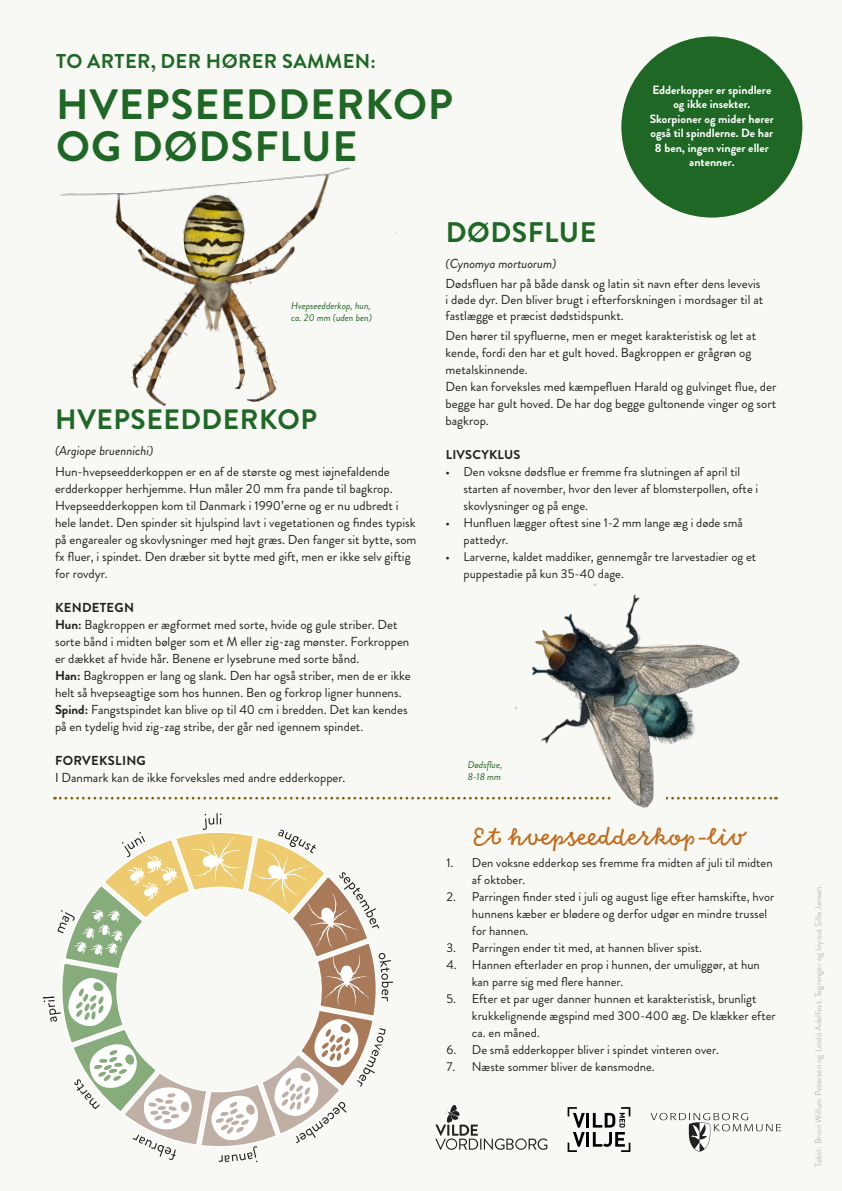
<style>
.page{position:relative;width:842px;height:1191px;background:#f8f8f4}
.page>*{position:absolute;margin:0;border:0;box-sizing:border-box;transform-origin:0 0}
.t1{font:700 42.4px "Brandon Grotesque";letter-spacing:.02em;color:#1e6725}
.lille_overskrift___a{font:700 28.3px "Brandon Grotesque";letter-spacing:.02em;color:#1e6725}
.artsnavn_krøllet_skr{font:28px "Goodlife Script";color:#c16a1c}
.lille_overskrift___a-2{font:700 28px "Brandon Grotesque";letter-spacing:.02em;color:#1e6725}
.t2{font:700 20px "Brandon Grotesque";letter-spacing:.02em;color:#1e6725}
.brødtelst{font:13px/17px "Brandon Grotesque";color:#231f20}
.brødtekst_-_punktops{font:13px/17px "Brandon Grotesque";color:#231f20}
.artsnavn_i_brødtekst{font:italic 13px "Brandon Grotesque";color:#231f20}
.brødtekst_-_punktops-2{font:700 13px "Brandon Grotesque";letter-spacing:.02em;color:#231f20}
.kendetegn_og_forveks{font:700 13px "Brandon Grotesque";letter-spacing:.02em;color:#231f20}
.t3{font:12.7px/17px "Brandon Grotesque";color:#231f20}
.kendetegn_og_forveks-2{font:700 12.7px "Brandon Grotesque";letter-spacing:.02em;color:#231f20}
.t4{font:700 12px/14.4px "Brandon Grotesque";color:#fff;text-align:center}
.t5{font:italic 9.9px "Brandon Grotesque";color:#1e6725}
.t6{font:9px "Brandon Grotesque";color:#bcbdc0}
.s1{font-weight:700}
</style>
<div class="page">
<svg style="left:651px;top:1113px;width:130px;height:38px"></svg>
<hr style="left:586px;top:1113px;width:3px;height:14px;background:#000">
<hr style="left:586px;top:1132px;width:3px;height:14px;background:#000">
<svg style="left:568px;top:1107px;width:17px;height:45px"></svg>
<svg style="left:593px;top:1107px;width:37px;height:45px"></svg>
<svg style="left:435px;top:1105px;width:112px;height:44px"></svg>
<svg style="left:43px;top:813px;width:350px;height:349px"></svg>
<svg style="left:55px;top:796px;width:377px;height:3px"></svg>
<div style="left:621px;top:36px;width:181px;height:181px;background:#1e6725;border-radius:50%"></div>
<img style="left:60px;top:167px;width:337px;height:239px">
<img style="left:434px;top:583px;width:344px;height:225px">
<p class="t2" style="left:56px;top:47px;width:321px">TO ARTER, DER HØRER SAMMEN:</p>
<p class="t1" style="left:56px;top:74px;width:398px">HVEPSEEDDERKOP</p>
<p class="t1" style="left:56px;top:116px;width:303px">OG DØDSFLUE</p>
<p class="t4" style="left:650px;top:83px;width:126px">Edderkopper er spindlere og ikke insekter.<br>Skorpioner og mider hører også til spindlerne. De har<br>8 ben, ingen vinger eller antenner.</p>
<p class="t5" style="left:291px;top:298px;width:81px">Hvepseedderkop, hun,</p>
<p class="t5" style="left:291px;top:310px;width:82px">ca. 20 mm (uden ben)</p>
<p class="lille_overskrift___a-2" style="left:55px;top:400px;width:263px">HVEPSEEDDERKOP</p>
<p class="artsnavn_i_brødtekst" style="left:55px;top:442px;width:100px">(Argiope bruennichi)</p>
<p class="brødtelst" style="left:55px;top:463px;width:363px">Hun- hvepseedderkoppen er en af de største og mest iøjnefaldende erdderkopper herhjemme. Hun måler 20 mm fra pande til bagkrop.<br>Hvepseedderkoppen kom til Danmark i 1990’erne og er nu udbredt i hele landet. Den spinder sit hjulspind lavt i vegetationen og findes typisk på engarealer og skovlysninger med højt græs. Den fanger sit bytte, som fx fluer, i spindet. Den dræber sit bytte med gift, men er ikke selv giftig for rovdyr.</p>
<p class="kendetegn_og_forveks" style="left:55px;top:598px;width:80px">KENDETEGN</p>
<p class="brødtekst_-_punktops" style="left:55px;top:616px;width:356px"><span class="s1">Hun:</span> Bagkroppen er ægformet med sorte, hvide og gule striber. Det sorte bånd i midten bølger som et M eller zig-zag mønster. Forkroppen er dækket af hvide hår. Benene er lysebrune med sorte bånd.</p>
<p class="brødtekst_-_punktops" style="left:55px;top:667px;width:357px"><span class="s1">Han:</span> Bagkroppen er lang og slank. Den har også striber, men de er ikke helt så hvepseagtige som hos hunnen. Ben og forkrop ligner hunnens.</p>
<p class="brødtekst_-_punktops" style="left:55px;top:701px;width:354px"><span class="s1">Spind:</span> Fangstspindet kan blive op til 40 cm i bredden. Det kan kendes på en tydelig hvid zig-zag stribe, der går ned igennem spindet.</p>
<p class="brødtekst_-_punktops-2" style="left:55px;top:751px;width:92px">FORVEKSLING</p>
<p class="brødtekst_-_punktops" style="left:55px;top:769px;width:292px">I Danmark kan de ikke forveksles med andre edderkopper.</p>
<p class="lille_overskrift___a" style="left:446px;top:213px;width:152px">DØDSFLUE</p>
<p class="artsnavn_i_brødtekst" style="left:446px;top:255px;width:112px">(Cynomya mortuorum)</p>
<p class="brødtelst" style="left:446px;top:276px;width:319px;line-height:16px">Dødsfluen har på både dansk og latin sit navn efter dens levevis i døde dyr. Den bliver brugt i efterforskningen i mordsager til at fastlægge et præcist dødstidspunkt.</p>
<p class="brødtelst" style="left:446px;top:327px;width:312px">Den hører til spyfluerne, men er meget karakteristisk og let at kende, fordi den har et gult hoved. Bagkroppen er grågrøn og metalskinnende.</p>
<p class="brødtelst" style="left:446px;top:378px;width:332px;text-align:justify">Den kan forveksles med kæmpefluen Harald og gulvinget flue, der begge har gult hoved. De har dog begge gultonende vinger og sort bagkrop.</p>
<p class="kendetegn_og_forveks-2" style="left:446px;top:446px;width:76px">LIVSCYKLUS</p>
<p class="t3" style="left:464px;top:463px;width:296px;text-indent:-18px">• Den voksne dødsflue er fremme fra slutningen af april til starten af november, hvor den lever af blomsterpollen, ofte i skovlysninger og på enge.</p>
<p class="t3" style="left:464px;top:514px;width:281px;text-indent:-18px">• Hunfluen lægger oftest sine 1-2 mm lange æg i døde små pattedyr.</p>
<p class="t3" style="left:464px;top:548px;width:294px;text-indent:-18px">• Larverne, kaldet maddiker, gennemgår tre larvestadier og et puppestadie på kun 35-40 dage.</p>
<p class="t5" style="left:468px;top:757px;width:36px">Dødsflue,</p>
<p class="t5" style="left:468px;top:769px;width:35px">8-18 mm</p>
<p class="artsnavn_krøllet_skr" style="left:473px;top:821px;width:275px">Et hvepseedderkop-liv</p>
<p class="t3" style="left:472px;top:854px;width:302px;text-indent:-25px">1. Den voksne edderkop ses fremme fra midten af juli til midten af oktober.</p>
<p class="t3" style="left:472px;top:888px;width:304px;text-indent:-25px">2. Parringen finder sted i juli og august lige efter hamskifte, hvor hunnens kæber er blødere og derfor udgør en mindre trussel for hannen.</p>
<p class="t3" style="left:446px;top:939px;width:257px">3. Parringen ender tit med, at hannen bliver spist.</p>
<p class="t3" style="left:472px;top:956px;width:289px;text-indent:-25px">4. Hannen efterlader en prop i hunnen, der umuliggør, at hun kan parre sig med flere hanner.</p>
<p class="t3" style="left:472px;top:990px;width:305px;text-indent:-25px">5. Efter et par uger danner hunnen et karakteristisk, brunligt krukkelignende ægspind med 300-400 æg. De klækker efter ca. en måned.</p>
<p class="t3" style="left:446px;top:1041px;width:274px">6. De små edderkopper bliver i spindet vinteren over.</p>
<p class="t3" style="left:446px;top:1058px;width:210px">7. Næste sommer bliver de kønsmodne.</p>
<p class="t6" style="left:812px;top:1166px;width:284px;rotate:-90deg">Tekst: Brian Willum Petersen og Linda Adelfest. Tegninger og layout Sille Jensen.</p>
</div>
